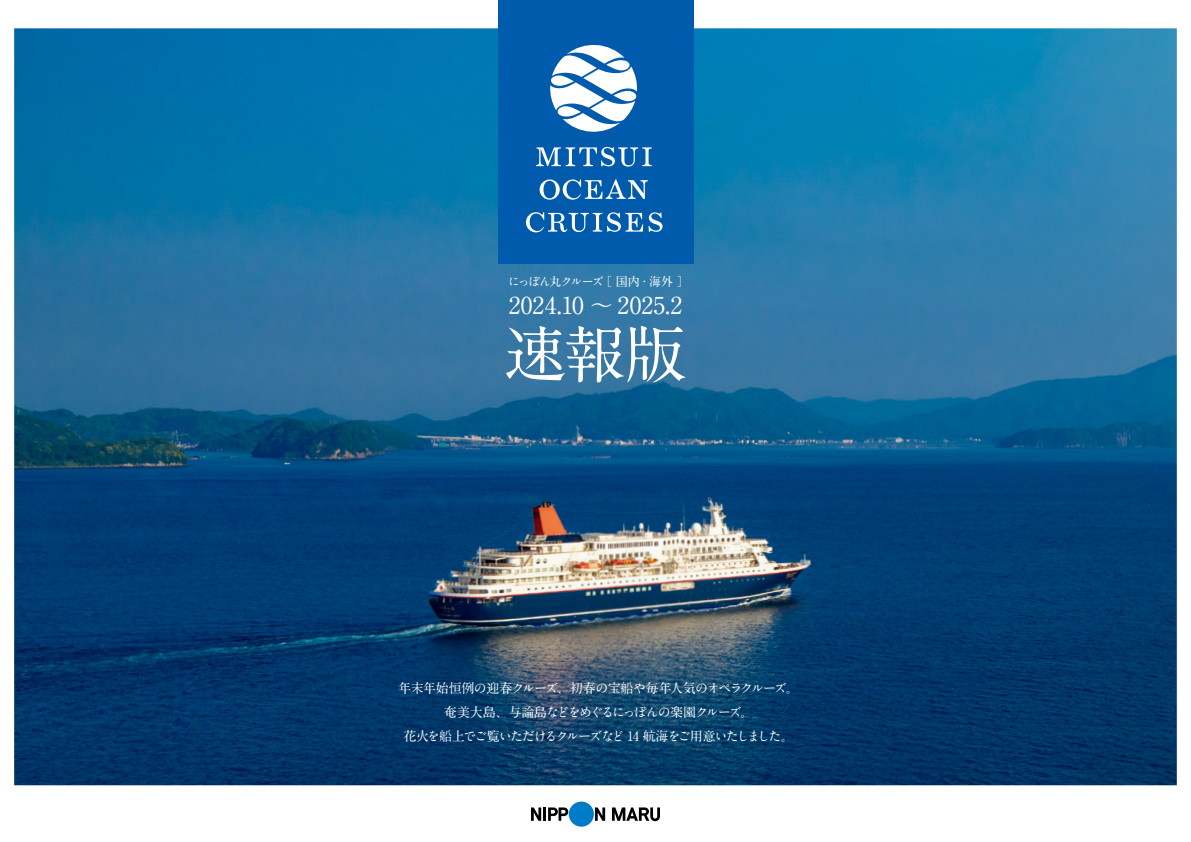
<style>
.page{position:relative;width:1191px;height:842px;background:#fff}
.page>*{position:absolute;margin:0;border:0;box-sizing:border-box;transform-origin:0 0}
.t1{font:700 62px "A1 Mincho Std";color:#fff}
.t2{font:700 23.4px "A1 Mincho Std";letter-spacing:.015em;color:#fff}
.t3{font:700 13px/24px "A1 Mincho Std";letter-spacing:-.08em;color:#fff;text-align:center}
.t4{font:700 12px "A1 Mincho Std";letter-spacing:-.1em;color:#fff}
</style>
<div class="page">
<img style="left:14px;top:28px;width:1162px;height:757px">
<div style="left:497px;top:0;width:196px;height:264px;background:#005bac"></div>
<svg style="left:526px;top:147px;width:136px;height:85px"></svg>
<svg style="left:550px;top:44px;width:87px;height:88px"></svg>
<div style="left:569px;top:801px;width:25px;height:26px;background:#007bc7;border-radius:50%"></div>
<svg style="left:595px;top:807px;width:10px;height:14px"></svg>
<hr style="left:543px;top:807px;width:3px;height:14px;background:#000">
<svg style="left:531px;top:807px;width:10px;height:14px"></svg>
<svg style="left:548px;top:807px;width:20px;height:14px"></svg>
<svg style="left:612px;top:807px;width:48px;height:14px"></svg>
<p class="t4" style="left:508px;top:272px;width:183px">にっぽん丸クルーズ［ 国内・海外 ］</p>
<h2 class="t2" style="left:509px;top:286px;width:175px">2024.10 〜 2025.2</h2>
<h1 class="t1" style="left:504px;top:304px;width:184px">速報版</h1>
<p class="t3" style="left:398px;top:674px;width:402px">年末年始恒例の迎春クルーズ、初春の宝船や毎年人気のオペラクルーズ。奄美大島、与論島などをめぐるにっぽんの楽園クルーズ。<br>花火を船上でご覧いただけるクルーズなど 14 航海をご用意いたしました。</p>
</div>
